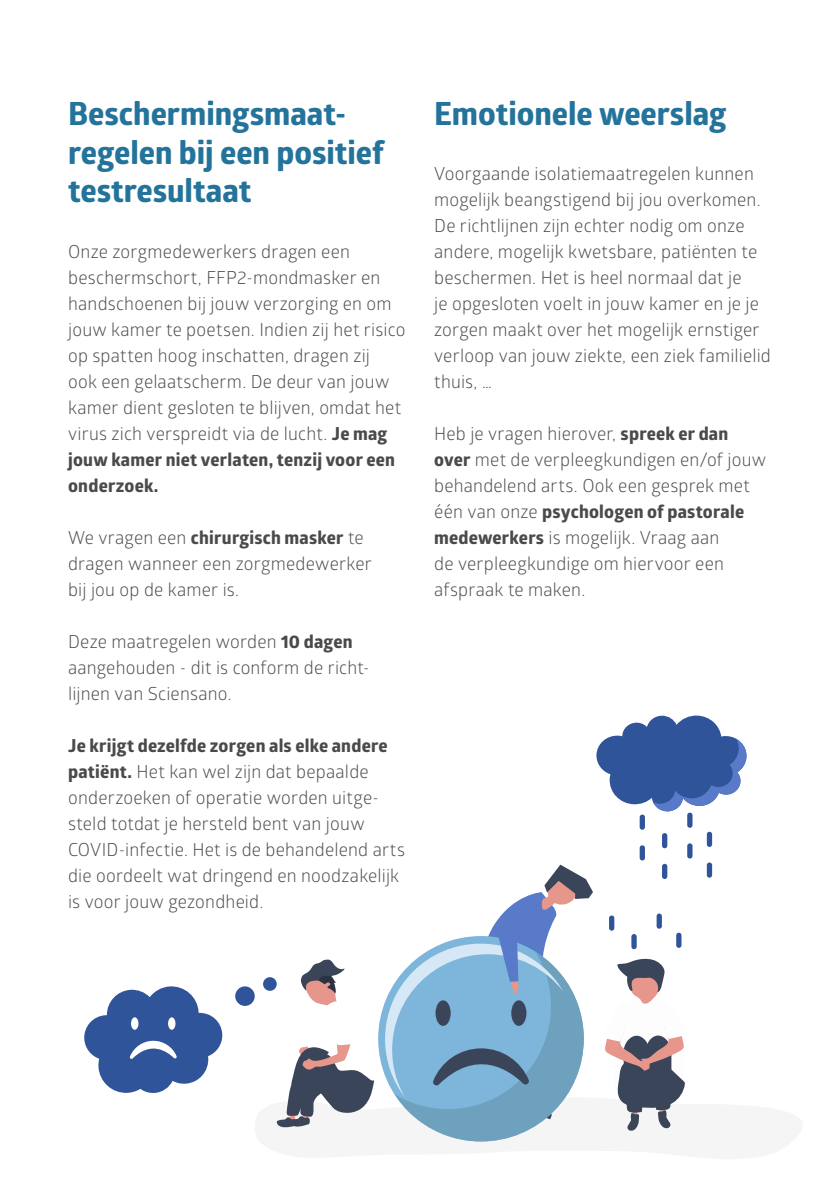
<style>
.page{position:relative;width:840px;height:1191px;background:#fff}
.page>*{position:absolute;margin:0;border:0;box-sizing:border-box;transform-origin:0 0}
.t1{font:700 32px/38.4px "Globerx";color:#23739b}
.t2{font:18px/26px "Glober";letter-spacing:.01em;color:#4a4a49}
.t3{font:700 18px/26px "Globerx";letter-spacing:.01em;color:#4a4a49}
.s1{font-family:"Globerx";font-weight:700}
.s2{font-family:"Glober";font-weight:400}
</style>
<div class="page">
<svg style="left:596px;top:715px;width:150px;height:96px"></svg>
<div style="left:235px;top:986px;width:20px;height:20px;background:#305499;border-radius:50%"></div>
<svg style="left:686px;top:812px;width:6px;height:15px"></svg>
<svg style="left:686px;top:843px;width:6px;height:15px"></svg>
<div style="left:706px;top:831px;width:5px;height:16px;background:#305499;border-radius:3px"></div>
<div style="left:639px;top:814px;width:5px;height:15px;background:#305499;border-radius:3px"></div>
<div style="left:639px;top:845px;width:5px;height:15px;background:#305499;border-radius:3px"></div>
<div style="left:661px;top:833px;width:6px;height:15px;background:#305499;border-radius:3px"></div>
<svg style="left:84px;top:986px;width:139px;height:107px"></svg>
<div style="left:131px;top:1017px;width:7px;height:12px;background:#fff;border-radius:50%"></div>
<div style="left:168px;top:1017px;width:7px;height:12px;background:#fff;border-radius:50%"></div>
<svg style="left:252px;top:864px;width:461px;height:278px"></svg>
<h1 class="t1" style="left:68px;top:94px;width:317px">Beschermingsmaat&shy;regelen bij een positief testresultaat</h1>
<p class="t2" style="left:68px;top:238px;width:339px">Onze zorgmedewerkers dragen een beschermschort, FFP2-mondmasker en handschoenen bij jouw verzorging en om jouw kamer te poetsen. Indien zij het risico op spatten hoog inschatten, dragen zij<br>ook een gelaatscherm. De deur van jouw kamer dient gesloten te blijven, omdat het virus zich verspreidt via de lucht. <span class="s1">Je mag</span></p>
<p class="t3" style="left:68px;top:446px;width:328px">jouw kamer niet verlaten, tenzij voor een onderzoek.</p>
<p class="t3" style="left:68px;top:524px;width:297px"><span class="s2">We vragen een</span> chirurgisch masker <span class="s2">te</span></p>
<p class="t2" style="left:68px;top:550px;width:305px">dragen wanneer een zorgmedewerker bij jou op de kamer is.</p>
<p class="t2" style="left:68px;top:628px;width:303px">Deze maatregelen worden <span class="s1">10 dagen </span>aangehouden - dit is conform de richt&shy;lijnen van Sciensano.</p>
<p class="t3" style="left:68px;top:732px;width:321px">Je krijgt dezelfde zorgen als elke andere</p>
<p class="t2" style="left:68px;top:758px;width:338px"><span class="s1">patiënt.</span> Het kan wel zijn dat bepaalde onderzoeken of operatie worden uitge&shy;steld totdat je hersteld bent van jouw COVID-infectie. Het is de behandelend arts die oordeelt wat dringend en noodzakelijk is voor jouw gezondheid.</p>
<h1 class="t1" style="left:434px;top:94px;width:293px">Emotionele weerslag</h1>
<p class="t2" style="left:434px;top:160px;width:338px">Voorgaande isolatiemaatregelen kunnen mogelijk beangstigend bij jou overkomen.<br>De richtlijnen zijn echter nodig om onze andere, mogelijk kwetsbare, patiënten te beschermen. Het is heel normaal dat je<br>je opgesloten voelt in jouw kamer en je je zorgen maakt over het mogelijk ernstiger verloop van jouw ziekte, een ziek familielid thuis, …</p>
<p class="t2" style="left:434px;top:420px;width:333px">Heb je vragen hierover, <span class="s1">spreek er dan over</span> met de verpleegkundigen en/of jouw behandelend arts. Ook een gesprek met</p>
<p class="t3" style="left:434px;top:498px;width:311px"><span class="s2">één van onze</span> psychologen of pastorale</p>
<p class="t2" style="left:434px;top:524px;width:291px"><span class="s1">medewerkers</span> is mogelijk. Vraag aan de verpleegkundige om hiervoor een afspraak te maken.</p>
</div>
